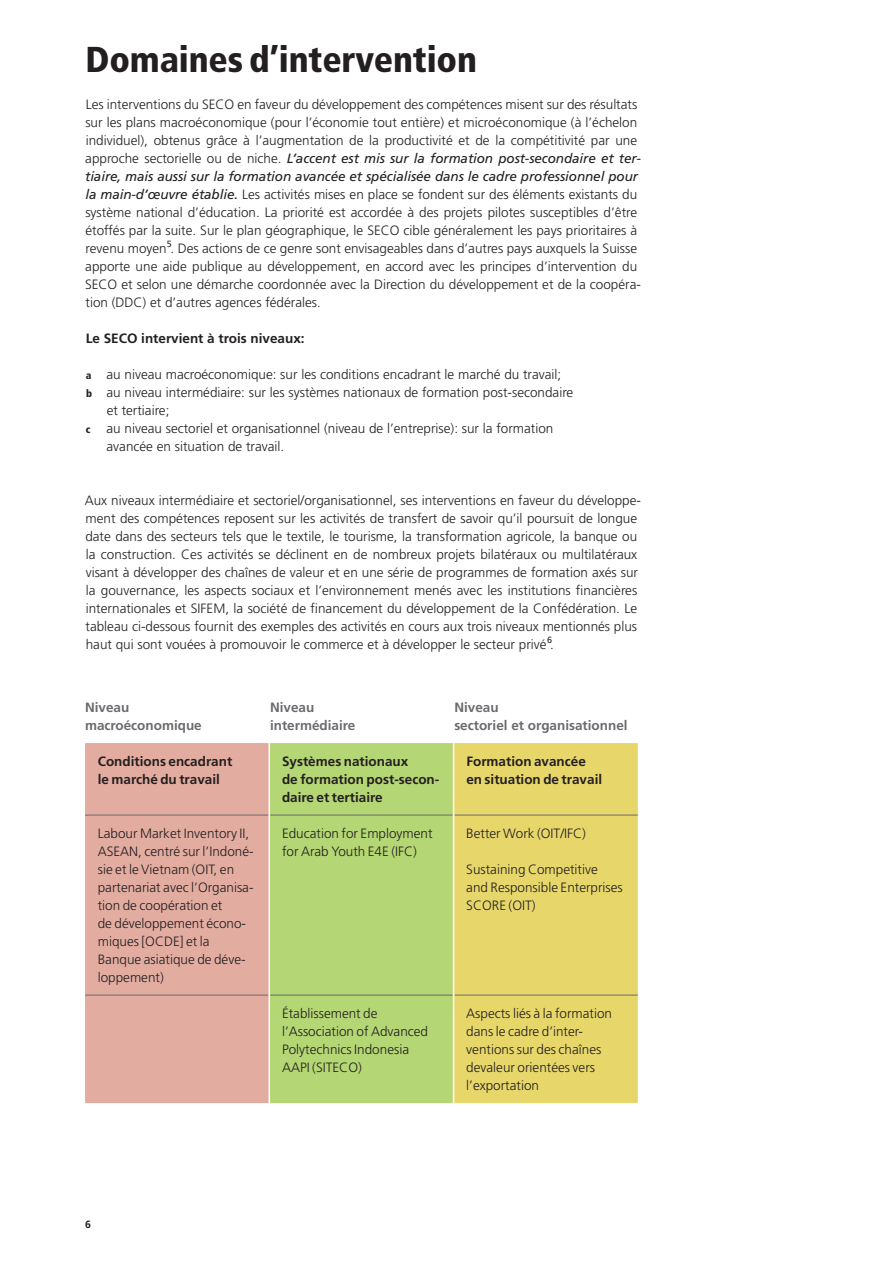
<style>
.page{position:relative;width:893px;height:1263px;background:#fff}
.page>*{position:absolute;margin:0;border:0;box-sizing:border-box;transform-origin:0 0}
.t1{font:900 condensed 36px "Frutiger LT Std";letter-spacing:-.005em;color:#231f20}
.t2{font:300 13.5px/18px "Frutiger LT Std";color:#231f20}
.t3{font:700 13.5px/18px "Frutiger LT Std";color:#231f20}
.t4{font:700 13.5px/18px "Frutiger LT Std";color:#696b6f}
.t5{font:700 10.5px "Frutiger LT Std";color:#231f20}
.s1{font-weight:400;font-style:italic}
.s2{font-weight:900;font-stretch:condensed;font-size:10.5px}
</style>
<div class="page">
<div style="left:85px;top:743px;width:184px;height:360px;background:#e3aca1"></div>
<div style="left:270px;top:743px;width:183px;height:360px;background:#b5d674"></div>
<div style="left:454px;top:743px;width:184px;height:360px;background:#e7d76b"></div>
<hr style="left:85px;top:815px;width:184px;height:1px;background:#696b6f">
<hr style="left:270px;top:815px;width:183px;height:1px;background:#696b6f">
<hr style="left:454px;top:815px;width:184px;height:1px;background:#696b6f">
<hr style="left:85px;top:995px;width:184px;height:1px;background:#696b6f">
<hr style="left:270px;top:995px;width:183px;height:1px;background:#696b6f">
<hr style="left:454px;top:995px;width:184px;height:1px;background:#696b6f">
<h1 class="t1" style="left:86px;top:37px;width:393px">Domaines d’intervention</h1>
<p class="t2" style="left:85px;top:95px;width:557px">Les interventions du SECO en faveur du développement des compétences misent sur des résultats sur les plans macroéconomique (pour l’économie tout entière) et microéconomique (à l’échelon individuel), obtenus grâce à l’augmentation de la productivité et de la compétitivité par une approche sectorielle ou de niche. <span class="s1">L’accent est mis sur la formation post-secondaire et ter&shy;tiaire, mais aussi sur la formation avancée et spécialisée dans le cadre professionnel pour la main-d’œuvre établie.</span> Les activités mises en place se fondent sur des éléments existants du système national d’éducation. La priorité est accordée à des projets pilotes susceptibles d’être étoffés par la suite. Sur le plan géographique, le SECO cible généralement les pays prioritaires à revenu moyen<sup>5</sup>. Des actions de ce genre sont envisageables dans d’autres pays auxquels la Suisse apporte une aide publique au développement, en accord avec les principes d’intervention du SECO et selon une démarche coordonnée avec la Direction du développement et de la coopéra&shy;tion (DDC) et d’autres agences fédérales.</p>
<p class="t3" style="left:86px;top:329px;width:220px">Le SECO intervient à trois niveaux:</p>
<p class="t2" style="left:86px;top:365px;width:477px"><span class="s2">a</span> au niveau macroéconomique: sur les conditions encadrant le marché du travail;</p>
<p class="t2" style="left:86px;top:383px;width:489px"><span class="s2">b</span> au niveau intermédiaire: sur les systèmes nationaux de formation post-secondaire</p>
<p class="t2" style="left:107px;top:401px;width:64px">et tertiaire;</p>
<p class="t2" style="left:86px;top:419px;width:469px"><span class="s2">c</span> au niveau sectoriel et organisationnel (niveau de l’entreprise): sur la formation</p>
<p class="t2" style="left:107px;top:437px;width:179px">avancée en situation de travail.</p>
<p class="t2" style="left:85px;top:491px;width:558px">Aux niveaux intermédiaire et sectoriel/organisationnel, ses interventions en faveur du développe&shy;ment des compétences reposent sur les activités de transfert de savoir qu’il poursuit de longue date dans des secteurs tels que le textile, le tourisme, la transformation agricole, la banque ou la construction. Ces activités se déclinent en de nombreux projets bilatéraux ou multilatéraux visant à développer des chaînes de valeur et en une série de programmes de formation axés sur la gouvernance, les aspects sociaux et l’environnement menés avec les institutions financières internationales et SIFEM, la société de financement du développement de la Confédération. Le tableau ci-dessous fournit des exemples des activités en cours aux trois niveaux mentionnés plus haut qui sont vouées à promouvoir le commerce et à développer le secteur privé<sup>6</sup>.</p>
<p class="t4" style="left:85px;top:699px;width:118px">Niveau macroéconomique</p>
<p class="t4" style="left:270px;top:699px;width:87px">Niveau intermédiaire</p>
<p class="t4" style="left:454px;top:699px;width:175px">Niveau<br>sectoriel et organisationnel</p>
<p class="t3" style="left:98px;top:753px;width:136px">Conditions encadrant le marché du travail</p>
<p class="t3" style="left:282px;top:753px;width:159px">Systèmes nationaux<br>de formation post-secon&shy;daire et tertiaire</p>
<p class="t3" style="left:466px;top:753px;width:137px">Formation avancée en situation de travail</p>
<p class="t2" style="left:98px;top:825px;width:157px">Labour Market Inventory II,<br>ASEAN, centré sur l’Indoné&shy;sie et le Vietnam (OIT, en partenariat avec l’Organisa&shy;tion de coopération et<br>de développement écono&shy;miques [OCDE] et la<br>Banque asiatique de déve&shy;loppement)</p>
<p class="t2" style="left:282px;top:825px;width:152px">Education for Employment for Arab Youth E4E (IFC)</p>
<p class="t2" style="left:466px;top:825px;width:121px">Better Work (OIT/IFC)</p>
<p class="t2" style="left:466px;top:861px;width:158px">Sustaining Competitive and Responsible Enterprises<br>SCORE (OIT)</p>
<p class="t5" style="left:85px;top:1218px;width:7px">6</p>
<p class="t2" style="left:282px;top:1005px;width:148px">Établissement de l’Association of Advanced<br>Polytechnics Indonesia<br>AAPI (SITECO)</p>
<p class="t2" style="left:466px;top:1005px;width:147px">Aspects liés à la formation dans le cadre d’inter&shy;ventions sur des chaînes devaleur orientées vers l’exportation</p>
</div>
